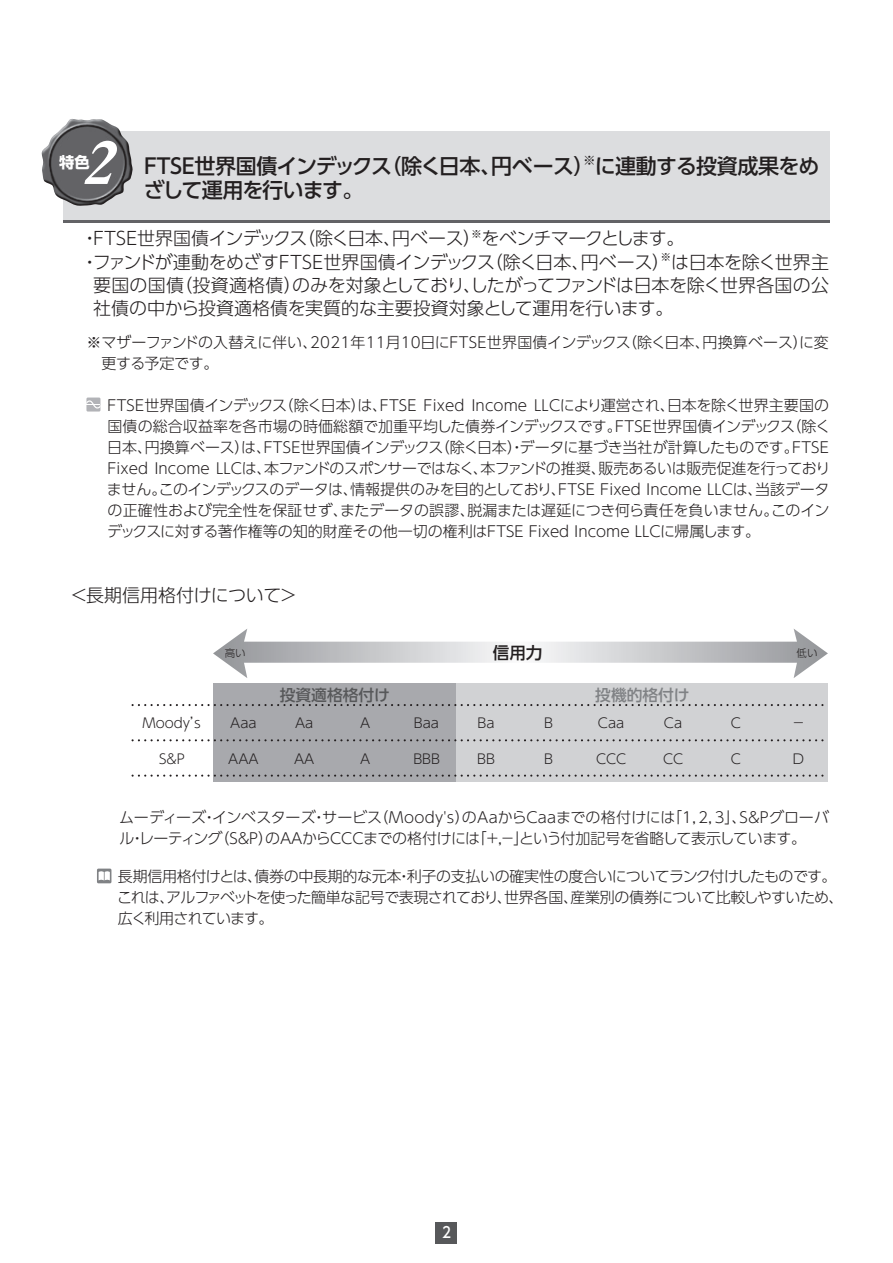
<style>
.page{position:relative;width:893px;height:1263px;background:#fff}
.page>*{position:absolute;margin:0;border:0;box-sizing:border-box;transform-origin:0 0}
.t1{font:italic 58.5px "Midashi Min Pr 5 MA31";color:#fff;scale:1.04 1}
.t2{font:500 21px/24px "UD Shin Go Pro";letter-spacing:-.045em;color:#231f20}
.t3{font:300 18px "UD Shin Go Pro";letter-spacing:-.02em;color:#231f20}
.t4{font:300 18px "UD Shin Go Pro";letter-spacing:-.04em;color:#231f20}
.t5{font:300 18px "UD Shin Go Pro";letter-spacing:-.055em;color:#231f20}
.t6{font:300 18px "UD Shin Go Pro";color:#231f20}
.t7{font:500 16.5px "UD Shin Go Pro";color:#231f20}
.t8{font:500 15.75px "UD Shin Go Pro";color:#57585a}
.t9{font:500 15.75px "UD Shin Go Pro";color:#808285}
.t10{font:700 15.3px "UD Shin Go Pro";color:#fff}
.t11{font:300 15px/21px "UD Shin Go Pro";letter-spacing:-.02em;color:#231f20}
.t12{font:500 15px "UD Shin Go Pro";color:#fff;scale:.9 1}
.t13{font:300 13.5px "UD Shin Go Pro";color:#231f20}
.t14{font:300 10.5px "UD Shin Go Pro";color:#231f20}
</style>
<div class="page">
<div style="left:436px;top:1222px;width:21px;height:21px;background:#57585a"></div>
<div style="left:63px;top:131px;width:766px;height:92px;background:#dcdddf"></div>
<hr style="left:63px;top:220px;width:766px;height:3px;background:#636366">
<img style="left:41px;top:119px;width:92px;height:87px">
<div style="left:86px;top:397px;width:14px;height:14px;background:#b2b3b7"></div>
<svg style="left:86px;top:400px;width:14px;height:8px"></svg>
<div style="left:213px;top:683px;width:244px;height:98px;background:#a8a9ad"></div>
<div style="left:457px;top:683px;width:371px;height:98px;background:#d1d2d4"></div>
<svg style="left:133px;top:704px;width:691px;height:2px"></svg>
<svg style="left:133px;top:739px;width:691px;height:2px"></svg>
<svg style="left:133px;top:774px;width:691px;height:3px"></svg>
<svg style="left:213px;top:629px;width:615px;height:49px"></svg>
<svg style="left:97px;top:868px;width:14px;height:15px"></svg>
<svg style="left:99px;top:871px;width:11px;height:9px"></svg>
<h1 class="t1" style="left:82px;top:117px;width:49px">2</h1>
<h2 class="t2" style="left:140px;top:153px;width:681px">ＦＴＳＥ世界国債インデックス（除く日本、円ベース）<sup>※</sup>に連動する投資成果をめざして運用を行います。</h2>
<p class="t5" style="left:81px;top:224px;width:605px">・ＦＴＳＥ世界国債インデックス（除く日本、円ベース）<sup>※</sup>をベンチマークとします。</p>
<p class="t4" style="left:81px;top:247px;width:749px">・ファンドが連動をめざすＦＴＳＥ世界国債インデックス（除く日本、円ベース）<sup>※</sup>は日本を除く世界主</p>
<p class="t3" style="left:93px;top:270px;width:737px">要国の国債（投資適格債）のみを対象としており、したがってファンドは日本を除く世界各国の公</p>
<p class="t6" style="left:93px;top:294px;width:582px">社債の中から投資適格債を実質的な主要投資対象として運用を行います。</p>
<p class="t11" style="left:101px;top:331px;width:729px;text-indent:-15px">※マザーファンドの入替えに伴い、2021年11月10日にFTSE世界国債インデックス（除く日本、円換算ベース）に変更する予定です。</p>
<p class="t11" style="left:105px;top:394px;width:727px;text-align:justify">ＦＴＳＥ世界国債インデックス（除く日本）は、FTSE Fixed Income LLCにより運営され、日本を除く世界主要国の国債の総合収益率を各市場の時価総額で加重平均した債券インデックスです。ＦＴＳＥ世界国債インデックス（除く日本、円換算ベース）は、ＦＴＳＥ世界国債インデックス（除く日本）・データに基づき当社が計算したものです。FTSE Fixed Income LLCは、本ファンドのスポンサーではなく、本ファンドの推奨、販売あるいは販売促進を行っておりません。このインデックスのデータは、情報提供のみを目的としており、FTSE Fixed Income LLCは、当該データの正確性および完全性を保証せず、またデータの誤謬、脱漏または遅延につき何ら責任を負いません。このインデックスに対する著作権等の知的財産その他一切の権利はFTSE Fixed Income LLCに帰属します。</p>
<p class="t10" style="left:59px;top:150px;width:32px">特色</p>
<p class="t3" style="left:70px;top:581px;width:229px">＜長期信用格付けについて＞</p>
<p class="t7" style="left:493px;top:639px;width:51px">信用力</p>
<p class="t14" style="left:225px;top:645px;width:22px">高い</p>
<p class="t14" style="left:797px;top:645px;width:22px">低い</p>
<p class="t13" style="left:142px;top:712px;width:63px">Moody’s</p>
<p class="t13" style="left:156px;top:748px;width:33px">Ｓ&amp;Ｐ</p>
<p class="t8" style="left:280px;top:682px;width:112px">投資適格格付け</p>
<p class="t9" style="left:595px;top:682px;width:96px">投機的格付け</p>
<p class="t13" style="left:230px;top:712px;width:28px">Aaa</p>
<p class="t13" style="left:295px;top:712px;width:20px">Aa</p>
<p class="t13" style="left:360px;top:712px;width:12px">A</p>
<p class="t13" style="left:228px;top:748px;width:32px">AAA</p>
<p class="t13" style="left:294px;top:748px;width:22px">AA</p>
<p class="t13" style="left:360px;top:748px;width:12px">A</p>
<p class="t13" style="left:414px;top:712px;width:27px">Baa</p>
<p class="t13" style="left:413px;top:748px;width:28px">BBB</p>
<p class="t13" style="left:477px;top:712px;width:18px">Ba</p>
<p class="t13" style="left:477px;top:748px;width:19px">BB</p>
<p class="t13" style="left:544px;top:712px;width:10px">B</p>
<p class="t13" style="left:544px;top:748px;width:10px">B</p>
<p class="t13" style="left:598px;top:712px;width:28px">Caa</p>
<p class="t13" style="left:664px;top:712px;width:20px">Ca</p>
<p class="t13" style="left:731px;top:712px;width:12px">C</p>
<p class="t13" style="left:596px;top:748px;width:32px">CCC</p>
<p class="t13" style="left:663px;top:748px;width:22px">CC</p>
<p class="t13" style="left:731px;top:748px;width:12px">C</p>
<p class="t13" style="left:793px;top:748px;width:13px">D</p>
<p class="t13" style="left:792px;top:712px;width:15px">－</p>
<p class="t11" style="left:119px;top:806px;width:711px">ムーディーズ・インベスターズ・サービス（Moody's）のAaからCaaまでの格付けには「１，２，３」、S＆Pグローバル・レーティング（S＆P）のAAからCCCまでの格付けには「+,－」という付加記号を省略して表示しています。</p>
<p class="t11" style="left:117px;top:865px;width:728px">長期信用格付けとは、債券の中長期的な元本・利子の支払いの確実性の度合いについてランク付けしたものです。これは、アルファベットを使った簡単な記号で表現されており、世界各国、産業別の債券について比較しやすいため、広く利用されています。</p>
<p class="t12" style="left:442px;top:1220px;width:11px">2</p>
</div>
